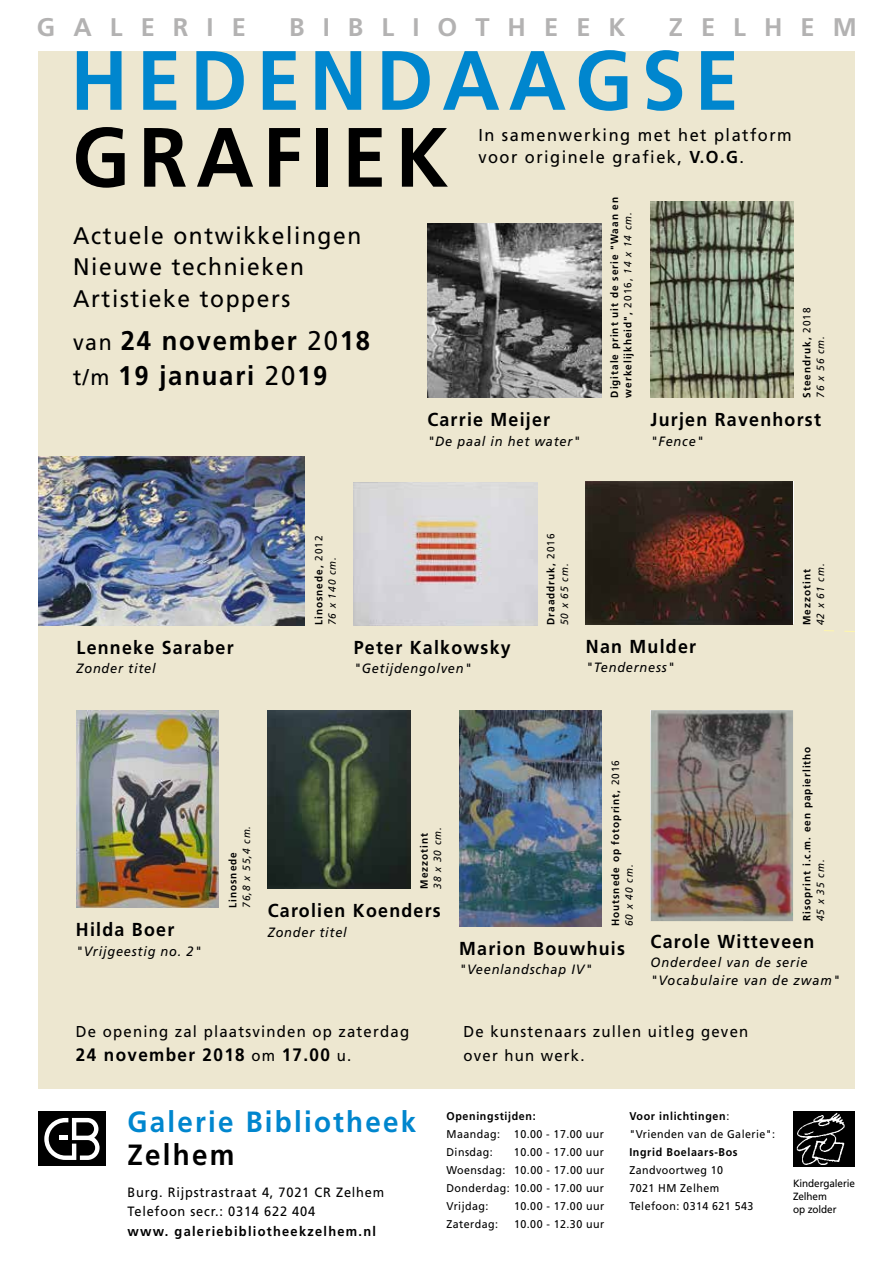
<style>
.page{position:relative;width:893px;height:1263px;background:#fff}
.page>*{position:absolute;margin:0;border:0;box-sizing:border-box;transform-origin:0 0}
.t1{font:700 84px "Frutiger LT Std";letter-spacing:.11em;color:#0086ce;scale:.95 1}
.t2{font:700 84px "Frutiger LT Std";letter-spacing:.11em;color:#000;scale:.95 1}
.t3{font:700 29.25px "Frutiger LT Std";letter-spacing:.08em;color:#0086ce;scale:.95 1}
.t4{font:700 29.25px "Frutiger LT Std";letter-spacing:.08em;color:#000;scale:.95 1}
.t5{font:700 27px/34.5px "Frutiger LT Std";letter-spacing:.07em;color:#000;scale:.95 1}
.t6{font:700 25.5px "Frutiger LT Std";letter-spacing:.71em;color:#b3b2b2}
.t7{font:24px/31.5px "Frutiger LT Std";letter-spacing:.07em;color:#000;scale:.95 1}
.t8{font:700 18.75px "Frutiger LT Std";letter-spacing:.07em;color:#000;scale:.95 1}
.t9{font:700 18px "Frutiger LT Std";letter-spacing:.08em;color:#000;scale:.95 1}
.t10{font:17.25px/22.5px "Frutiger LT Std";letter-spacing:.09em;color:#000;scale:.95 1}
.t11{font:15.75px/24px "Frutiger LT Std";letter-spacing:.08em;color:#000;scale:.95 1}
.t12{font:italic 13.5px/18px "Frutiger LT Std";letter-spacing:.06em;color:#000;scale:.95 1}
.t13{font:13.5px/19.5px "Frutiger LT Std";letter-spacing:.06em;color:#000;scale:.95 1}
.t14{font:700 13.5px "Frutiger LT Std";letter-spacing:.1em;color:#000;scale:.95 1}
.t15{font:11.25px/18px "Frutiger LT Std";letter-spacing:.04em;color:#000;scale:.95 1}
.t16{font:700 11.25px "Frutiger LT Std";letter-spacing:.06em;color:#000;scale:.95 1}
.t17{font:700 10.5px/13.5px "Frutiger LT Std";letter-spacing:.1em;color:#000;scale:.95 1}
.t18{font:italic 10.5px "Frutiger LT Std";letter-spacing:.1em;color:#000;scale:.95 1}
.t19{font:10.5px/12.8px "Frutiger LT Std";letter-spacing:-.01em;color:#000;scale:.95 1}
.s1{font-weight:400;font-size:22.5px}
.s2{font-weight:400}
.s3{font-weight:700}
.s4{font-weight:400;font-style:italic}
.s5{font-weight:400;font-size:15.75px}
</style>
<div class="page">
<div style="left:38px;top:51px;width:817px;height:1038px;background:#ede7d0"></div>
<img style="left:77px;top:710px;width:142px;height:198px">
<img style="left:268px;top:710px;width:142px;height:179px">
<img style="left:459px;top:710px;width:143px;height:216px">
<img style="left:651px;top:710px;width:142px;height:211px">
<img style="left:38px;top:457px;width:267px;height:168px">
<img style="left:354px;top:483px;width:183px;height:142px">
<img style="left:586px;top:482px;width:207px;height:142px">
<img style="left:651px;top:202px;width:142px;height:196px">
<img style="left:427px;top:223px;width:175px;height:175px">
<svg style="left:824px;top:630px;width:31px;height:2px"></svg>
<div style="left:38px;top:1111px;width:68px;height:55px;background:#000"></div>
<svg style="left:44px;top:1118px;width:56px;height:42px"></svg>
<div style="left:793px;top:1111px;width:62px;height:56px;background:#000"></div>
<img style="left:796px;top:1112px;width:49px;height:53px">
<h3 class="t6" style="left:37px;top:12px;width:210px">GALERIE</h3>
<h3 class="t6" style="left:289px;top:12px;width:338px">BIBLIOTHEEK</h3>
<h3 class="t6" style="left:669px;top:12px;width:190px">ZELHEM</h3>
<h1 class="t1" style="left:70px;top:31px;width:705px">HEDENDAAGSE</h1>
<h1 class="t2" style="left:72px;top:108px;width:398px">GRAFIEK</h1>
<h3 class="t7" style="left:73px;top:220px;width:305px">Actuele ontwikkelingen<br>Nieuwe technieken<br>Artistieke toppers</h3>
<h3 class="t5" style="left:73px;top:324px;width:314px"><span class="s1">van</span> 24 november <span class="s2">20</span>18 <span class="s1">t/m</span> 19 januari <span class="s2">20</span>19</h3>
<h3 class="t10" style="left:478px;top:124px;width:331px">In samenwerking met het platform voor originele grafiek, <span class="s3">V.O.G</span>.</h3>
<p class="t17" style="left:608px;top:398px;width:213px;rotate:-90deg">Digitale print uit de serie "Waan en werkelijkheid", <span class="s2">2016,</span> <span class="s4">14 x 14 cm.</span></p>
<p class="t17" style="left:800px;top:398px;width:96px;rotate:-90deg">Steendruk, <span class="s2">2018<br></span><span class="s4">76 x 56 cm.</span></p>
<h3 class="t8" style="left:427px;top:409px;width:131px">Carrie Meijer</h3>
<p class="t12" style="left:427px;top:432px;width:163px">"De paal in het water"</p>
<h3 class="t8" style="left:651px;top:409px;width:181px">Jurjen Ravenhorst</h3>
<p class="t12" style="left:651px;top:432px;width:57px">"Fence"</p>
<h3 class="t8" style="left:77px;top:636px;width:167px">Lenneke Saraber</h3>
<p class="t12" style="left:77px;top:659px;width:85px">Zonder titel</p>
<p class="t17" style="left:544px;top:625px;width:98px;rotate:-90deg">Draaddruk, <span class="s2">2016<br></span><span class="s4">50 x 65 cm.</span></p>
<p class="t19" style="left:312px;top:561px;width:28px;rotate:-90deg">2012</p>
<p class="t18" style="left:326px;top:625px;width:73px;rotate:-90deg">76 x 140 cm.</p>
<p class="t17" style="left:312px;top:625px;width:64px;rotate:-90deg">Linosnede,</p>
<p class="t17" style="left:800px;top:625px;width:60px;rotate:-90deg">Mezzotint</p>
<p class="t18" style="left:814px;top:625px;width:66px;rotate:-90deg">42 x 61 cm.</p>
<h3 class="t8" style="left:354px;top:636px;width:167px">Peter Kalkowsky</h3>
<p class="t12" style="left:354px;top:659px;width:125px">"Getijdengolven"</p>
<h3 class="t8" style="left:586px;top:635px;width:117px">Nan Mulder</h3>
<p class="t12" style="left:586px;top:658px;width:95px">"Tenderness"</p>
<h3 class="t8" style="left:76px;top:919px;width:105px">Hilda Boer</h3>
<p class="t12" style="left:76px;top:942px;width:134px">"Vrijgeestig no. 2"</p>
<p class="t18" style="left:240px;top:908px;width:88px;rotate:-90deg">76,8 x 55,4 cm.</p>
<p class="t17" style="left:226px;top:908px;width:60px;rotate:-90deg">Linosnede</p>
<p class="t17" style="left:417px;top:889px;width:60px;rotate:-90deg">Mezzotint</p>
<p class="t18" style="left:431px;top:889px;width:66px;rotate:-90deg">38 x 30 cm.</p>
<h3 class="t8" style="left:268px;top:900px;width:184px">Carolien Koenders</h3>
<p class="t12" style="left:268px;top:923px;width:85px">Zonder titel</p>
<p class="t17" style="left:609px;top:926px;width:176px;rotate:-90deg">Houtsnede op fotoprint, <span class="s2">2016<br></span><span class="s4">60 x 40 cm.</span></p>
<h3 class="t8" style="left:459px;top:937px;width:176px">Marion Bouwhuis</h3>
<p class="t12" style="left:459px;top:961px;width:142px">"Veenlandschap IV"</p>
<p class="t17" style="left:800px;top:921px;width:185px;rotate:-90deg">Risoprint i.c.m. een papierlitho</p>
<p class="t18" style="left:814px;top:921px;width:66px;rotate:-90deg">45 x 35 cm.</p>
<h3 class="t8" style="left:651px;top:930px;width:174px">Carole Witteveen</h3>
<p class="t12" style="left:651px;top:954px;width:201px">Onderdeel van de serie "Vocabulaire van de zwam"</p>
<h3 class="t11" style="left:76px;top:1019px;width:352px">De opening zal plaatsvinden op zaterdag</h3>
<h3 class="t9" style="left:76px;top:1044px;width:291px">24 november 2018 <span class="s5">om</span> 17.00 <span class="s5">u.</span></h3>
<h2 class="t3" style="left:128px;top:1104px;width:305px">Galerie Bibliotheek</h2>
<h2 class="t4" style="left:128px;top:1137px;width:114px">Zelhem</h2>
<p class="t13" style="left:128px;top:1182px;width:272px">Burg. Rijpstrastraat 4, 7021 CR Zelhem<br>Telefoon secr.: 0314 622 404</p>
<p class="t14" style="left:128px;top:1223px;width:263px">www. galeriebibliotheekzelhem.nl</p>
<h3 class="t11" style="left:463px;top:1019px;width:301px">De kunstenaars zullen uitleg geven over hun werk.</h3>
<p class="t16" style="left:446px;top:1109px;width:95px">Openingstijden:</p>
<p class="t15" style="left:446px;top:1125px;width:167px">Maandag: 10.00 - 17.00 uur<br>Dinsdag:</p>
<p class="t15" style="left:446px;top:1143px;width:168px;text-align:justify;text-indent:67px">10.00 - 17.00 uur Woensdag: 10.00 - 17.00 uur Donderdag: 10.00 - 17.00 uur Vrijdag:</p>
<p class="t15" style="left:514px;top:1197px;width:96px">10.00 - 17.00 uur</p>
<p class="t15" style="left:446px;top:1215px;width:56px">Zaterdag:</p>
<p class="t15" style="left:514px;top:1215px;width:96px">10.00 - 12.30 uur</p>
<p class="t15" style="left:629px;top:1107px;width:155px"><span class="s3">Voor inlichtingen</span>: "Vrienden van de Galerie":</p>
<p class="t16" style="left:629px;top:1145px;width:116px">Ingrid Boelaars-Bos</p>
<p class="t15" style="left:629px;top:1161px;width:132px">Zandvoortweg 10<br>7021 HM Zelhem<br>Telefoon: 0314 621 543</p>
<p class="t19" style="left:793px;top:1177px;width:67px">Kindergalerie<br>Zelhem<br>op zolder</p>
</div>
